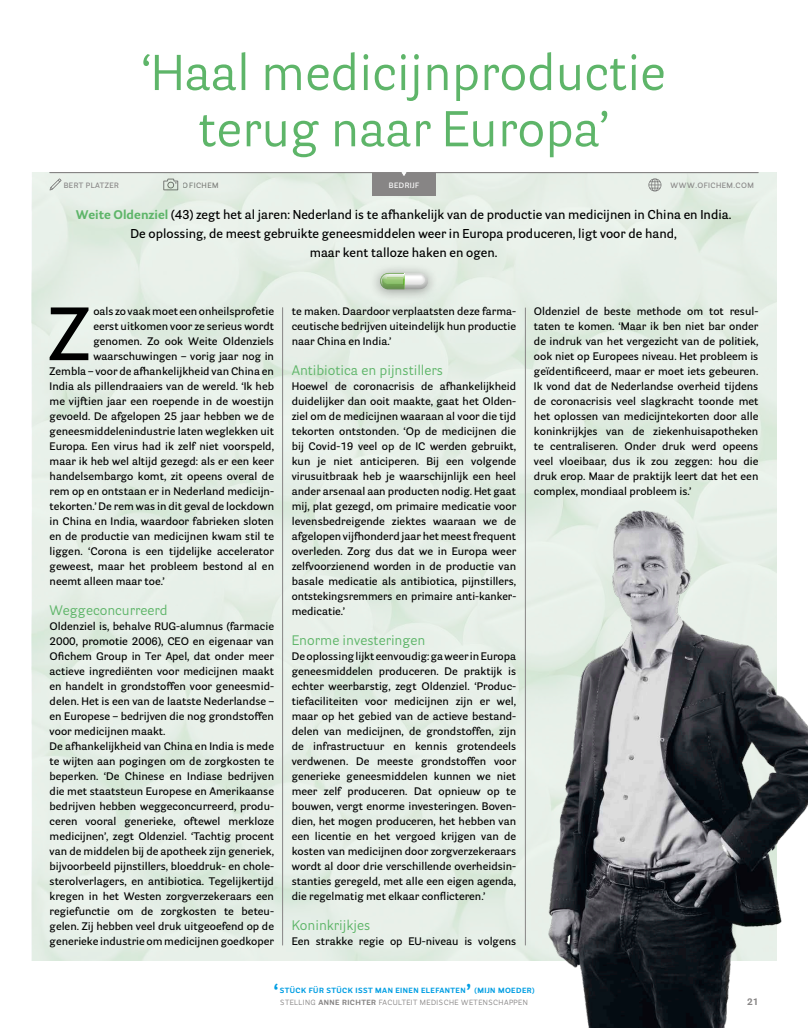
<style>
.page{position:relative;width:808px;height:1028px;background:#fff}
.page>*{position:absolute;margin:0;border:0;box-sizing:border-box;transform-origin:0 0}
.t1{font:600 73.12px "Parry Grotesque";color:#000}
.t2{font:50px/56.2px "Parry Grotesque";color:#5eb569;text-align:center}
.t3{font:700 20px "Parry Grotesque";color:#009ee3}
.t4{font:13.75px "Parry Grotesque";color:#5eb569}
.t5{font:600 12.5px/18.8px "Parry Grotesque";color:#000;text-align:center}
.t6{font:600 10.62px/15px "Parry Grotesque";color:#000;text-align:justify}
.t7{font:700 9.38px "Parry Grotesque";color:#878585}
.t8{font:7.5px/12.5px "Parry Grotesque";letter-spacing:.06em;color:#878585}
.t9{font:700 7.5px "Parry Grotesque";letter-spacing:.06em;color:#009ee3}
.t10{font:600 7.5px "Parry Grotesque";letter-spacing:.06em;color:#878585}
.t11{font:600 7.5px "Parry Grotesque";letter-spacing:.06em;color:#fff}
.s1{font-weight:700;color:#5eb569}
.s2{font-weight:700;color:#009ee3}
.s3{font-weight:700}
</style>
<div class="page">
<div style="left:372px;top:173px;width:64px;height:22px;background:#878585"></div>
<hr style="left:282px;top:307px;width:1px;height:638px;background:#878585">
<hr style="left:525px;top:307px;width:1px;height:638px;background:#878585">
<svg style="left:49px;top:172px;width:710px;height:19px;background:#d7ded7"></svg>
<img style="left:538px;top:497px;width:270px;height:531px">
<div style="left:369px;top:263px;width:70px;height:40px;background:#000;opacity:.4"></div>
<svg style="left:380px;top:273px;width:48px;height:17px"></svg>
<h2 class="t2" style="left:142px;top:43px;width:526px">‘Haal medicijnproductie terug naar Europa’</h2>
<p class="t10" style="left:64px;top:180px;width:57px">BERT PLATZER</p>
<p class="t11" style="left:389px;top:180px;width:32px">BEDRIJF</p>
<p class="t10" style="left:670px;top:180px;width:85px">WWW.OFICHEM.COM</p>
<p class="t10" style="left:183px;top:180px;width:37px">OFICHEM</p>
<p class="t5" style="left:76px;top:205px;width:657px"><span class="s1">Weite Oldenziel</span> (43) zegt het al jaren: Nederland is te afhankelijk van de productie van medicijnen in China en India.<br>De oplossing, de meest gebruikte geneesmiddelen weer in Europa produceren, ligt voor de hand,<br>maar kent talloze haken en ogen.</p>
<h1 class="t1" style="left:49px;top:287px;width:43px">Z</h1>
<p class="t6" style="left:93px;top:303px;width:182px">oals zo vaak moet een onheilsprofetie</p>
<p class="t6" style="left:93px;top:318px;width:182px">eerst uitkomen voor ze serieus wordt</p>
<p class="t6" style="left:93px;top:333px;width:182px">genomen. Zo ook Weite Oldenziels</p>
<p class="t6" style="left:93px;top:348px;width:182px">waarschuwingen – vorig jaar nog in</p>
<p class="t6" style="left:50px;top:363px;width:226px">Zembla – voor de afhankelijkheid van China en</p>
<p class="t6" style="left:50px;top:378px;width:226px">India als pillendraaiers van de wereld. ‘Ik heb</p>
<p class="t6" style="left:50px;top:393px;width:226px">me vijftien jaar een roepende in de woestijn</p>
<p class="t6" style="left:50px;top:408px;width:226px">gevoeld. De afgelopen 25 jaar hebben we de</p>
<p class="t6" style="left:50px;top:423px;width:226px">geneesmiddelenindustrie laten weglekken uit</p>
<p class="t6" style="left:50px;top:438px;width:226px">Europa. Een virus had ik zelf niet voorspeld,</p>
<p class="t6" style="left:50px;top:453px;width:226px">maar ik heb wel altijd gezegd: als er een keer</p>
<p class="t6" style="left:50px;top:468px;width:226px">handelsembargo komt, zit opeens overal de</p>
<p class="t6" style="left:50px;top:483px;width:226px">rem op en ontstaan er in Nederland medicijn-</p>
<p class="t6" style="left:50px;top:498px;width:226px">tekorten.’ De rem was in dit geval de lockdown</p>
<p class="t6" style="left:50px;top:513px;width:226px">in China en India, waardoor fabrieken sloten</p>
<p class="t6" style="left:50px;top:528px;width:226px">en de productie van medicijnen kwam stil te</p>
<p class="t6" style="left:50px;top:543px;width:226px">liggen. ‘Corona is een tijdelijke accelerator</p>
<p class="t6" style="left:50px;top:558px;width:226px">geweest, maar het probleem bestond al en</p>
<p class="t6" style="left:50px;top:573px;width:117px">neemt alleen maar toe.’</p>
<p class="t4" style="left:50px;top:602px;width:120px">Weggeconcurreerd</p>
<p class="t6" style="left:50px;top:618px;width:226px;text-align:left">Oldenziel is, behalve RUG-alumnus (farmacie 2000, promotie 2006), CEO en eigenaar van Ofichem Group in Ter Apel, dat onder meer actieve ingrediënten voor medicijnen maakt en handelt in grondstoffen voor geneesmid&shy;delen. Het is een van de laatste Nederlandse – en Europese – bedrijven die nog grondstoffen voor medicijnen maakt.<br>De afhankelijkheid van China en India is mede te wijten aan pogingen om de zorgkosten te beperken. ‘De Chinese en Indiase bedrijven die met staatsteun Europese en Amerikaanse bedrijven hebben weggeconcurreerd, produ&shy;ceren vooral generieke, oftewel merkloze medicijnen’, zegt Oldenziel. ‘Tachtig procent van de middelen bij de apotheek zijn generiek, bijvoorbeeld pijnstillers, bloeddruk- en chole&shy;sterolverlagers, en antibiotica. Tegelijkertijd kregen in het Westen zorgverzekeraars een regiefunctie om de zorgkosten te beteu&shy;gelen. Zij hebben veel druk uitgeoefend op de generieke industrie om medicijnen goedkoper</p>
<p class="t6" style="left:292px;top:303px;width:226px">te maken. Daardoor verplaatsten deze farma&shy;ceutische bedrijven uiteindelijk hun productie naar China en India.’</p>
<p class="t4" style="left:292px;top:362px;width:153px">Antibiotica en pijnstillers</p>
<p class="t6" style="left:292px;top:378px;width:226px">Hoewel de coronacrisis de afhankelijkheid duidelijker dan ooit maakte, gaat het Olden&shy;ziel om de medicijnen waaraan al voor die tijd tekorten ontstonden. ‘Op de medicijnen die bij Covid-19 veel op de IC werden gebruikt, kun je niet anticiperen. Bij een volgende virusuitbraak heb je waarschijnlijk een heel ander arsenaal aan producten nodig. Het gaat mij, plat gezegd, om primaire medicatie voor levensbedreigende ziektes waaraan we de afgelopen vijfhonderd jaar het meest frequent overleden. Zorg dus dat we in Europa weer zelfvoorzienend worden in de productie van basale medicatie als antibiotica, pijnstillers, ontstekingsremmers en primaire anti-kanker&shy;medicatie.’</p>
<p class="t4" style="left:292px;top:632px;width:135px">Enorme investeringen</p>
<p class="t6" style="left:292px;top:648px;width:226px">De oplossing lijkt eenvoudig: ga weer in Europa geneesmiddelen produceren. De praktijk is echter weerbarstig, zegt Oldenziel. ‘Produc&shy;tiefaciliteiten voor medicijnen zijn er wel, maar op het gebied van de actieve bestand&shy;delen van medicijnen, de grondstoffen, zijn de infrastructuur en kennis grotendeels verdwenen. De meeste grondstoffen voor generieke geneesmiddelen kunnen we niet meer zelf produceren. Dat opnieuw op te bouwen, vergt enorme investeringen. Boven&shy;dien, het mogen produceren, het hebben van een licentie en het vergoed krijgen van de kosten van medicijnen door zorgverzekeraars wordt al door drie verschillende overheidsin&shy;stanties geregeld, met alle een eigen agenda, die regelmatig met elkaar conflicteren.’</p>
<p class="t4" style="left:292px;top:917px;width:80px">Koninkrijkjes</p>
<p class="t6" style="left:292px;top:933px;width:226px">Een strakke regie op EU-niveau is volgens</p>
<p class="t6" style="left:534px;top:303px;width:226px">Oldenziel de beste methode om tot resul&shy;taten te komen. ‘Maar ik ben niet bar onder de indruk van het vergezicht van de politiek, ook niet op Europees niveau. Het probleem is geïdentificeerd, maar er moet iets gebeuren.<br>Ik vond dat de Nederlandse overheid tijdens de coronacrisis veel slagkracht toonde met het oplossen van medicijntekorten door alle koninkrijkjes van de ziekenhuisapotheken te centraliseren. Onder druk werd opeens veel vloeibaar, dus ik zou zeggen: hou die druk erop. Maar de praktijk leert dat het een complex, mondiaal probleem is.’</p>
<h3 class="t3" style="left:273px;top:978px;width:7px">‘</h3>
<p class="t9" style="left:280px;top:985px;width:187px">STÜCK FÜR STÜCK ISST MAN EINEN ELEFANTEN</p>
<h3 class="t3" style="left:466px;top:978px;width:7px">’</h3>
<p class="t8" style="left:280px;top:983px;width:256px;text-indent:194px"><span class="s2">(MIJN MOEDER)<br></span>STELLING <span class="s3">ANNE RICHTER</span> FACULTEIT MEDISCHE WETENSCHAPPEN</p>
<p class="t7" style="left:747px;top:996px;width:13px">21</p>
</div>
